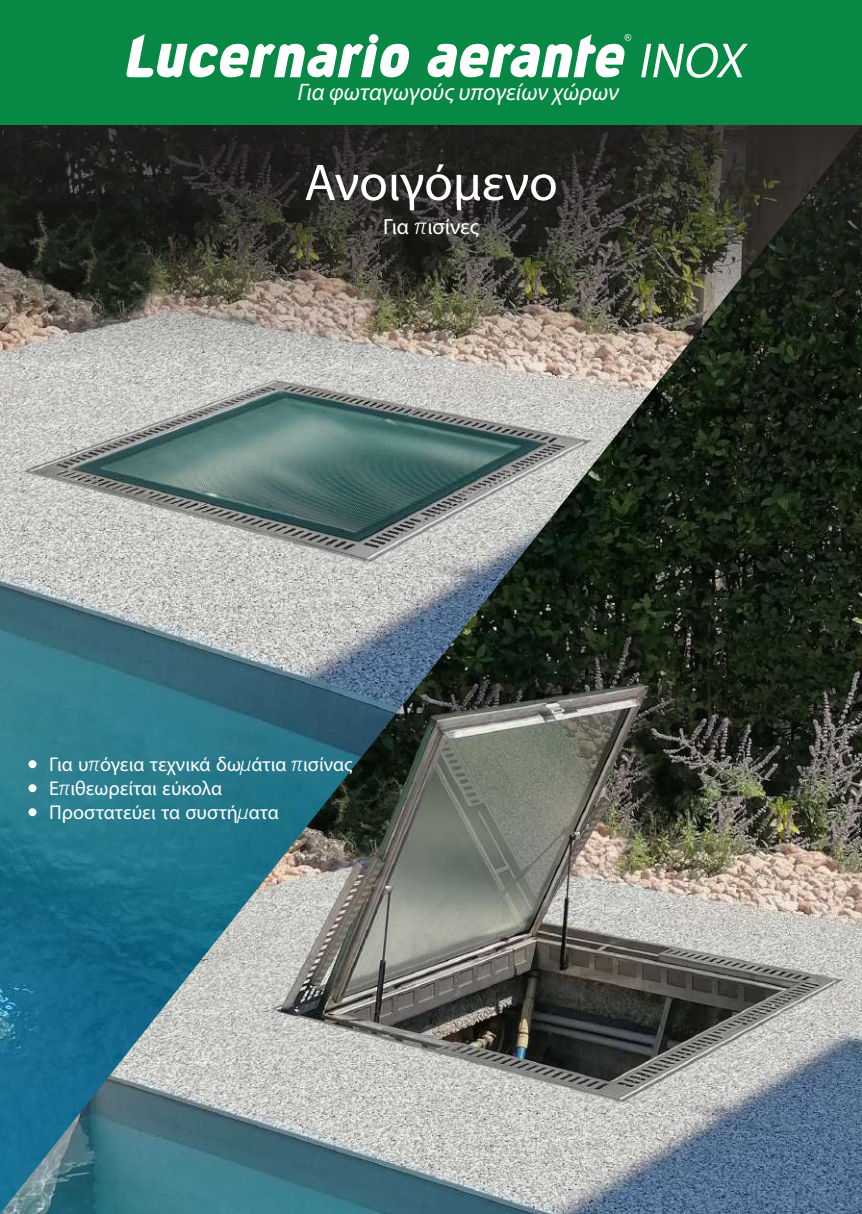
<style>
.page{position:relative;width:862px;height:1214px;background:#fff}
.page>*{position:absolute;margin:0;border:0;box-sizing:border-box;transform-origin:0 0}
.t1{font:52px "Myriad Pro";color:#fff}
.t2{font:italic 24px "Myriad Pro";color:#fff}
.t3{font:22px "Myriad Pro";color:#fff}
.t4{font:20px/24px "Myriad Pro";color:#fff}
.s1{font-family:"Swiss 721 BT";font-weight:300}
.s2{font-family:"Swiss 721 BT";font-weight:300;font-style:italic}
</style>
<div class="page">
<img style="left:0;top:365px;width:862px;height:848px">
<svg style="left:0;top:125px;width:862px;height:240px;background:#48463e"></svg>
<div style="left:29px;top:760px;width:7px;height:8px;background:#fff;border-radius:50%"></div>
<div style="left:29px;top:784px;width:7px;height:8px;background:#fff;border-radius:50%"></div>
<div style="left:29px;top:808px;width:7px;height:8px;background:#fff;border-radius:50%"></div>
<div style="left:0;top:0;width:862px;height:125px;background:#078844"></div>
<svg style="left:427px;top:34px;width:204px;height:44px"></svg>
<svg style="left:641px;top:43px;width:107px;height:35px"></svg>
<svg style="left:126px;top:34px;width:283px;height:44px"></svg>
<p class="t2" style="left:297px;top:77px;width:323px">Για φωταγωγούς υπογείων χώρων</p>
<h1 class="t1" style="left:304px;top:150px;width:255px">Ανοιγόμενο</h1>
<p class="t3" style="left:383px;top:213px;width:97px">Για <span class="s1">π</span>ισίνες</p>
<p class="t4" style="left:49px;top:751px;width:305px">Για υ<span class="s2">π</span>όγεια τεχνικά δω<span class="s2">µ</span>άτια <span class="s2">π</span>ισίνας<br>Ε<span class="s2">π</span>ιθεωρείται εύκολα<br>Προστατεύει τα συστή<span class="s2">µ</span>ατα</p>
</div>
